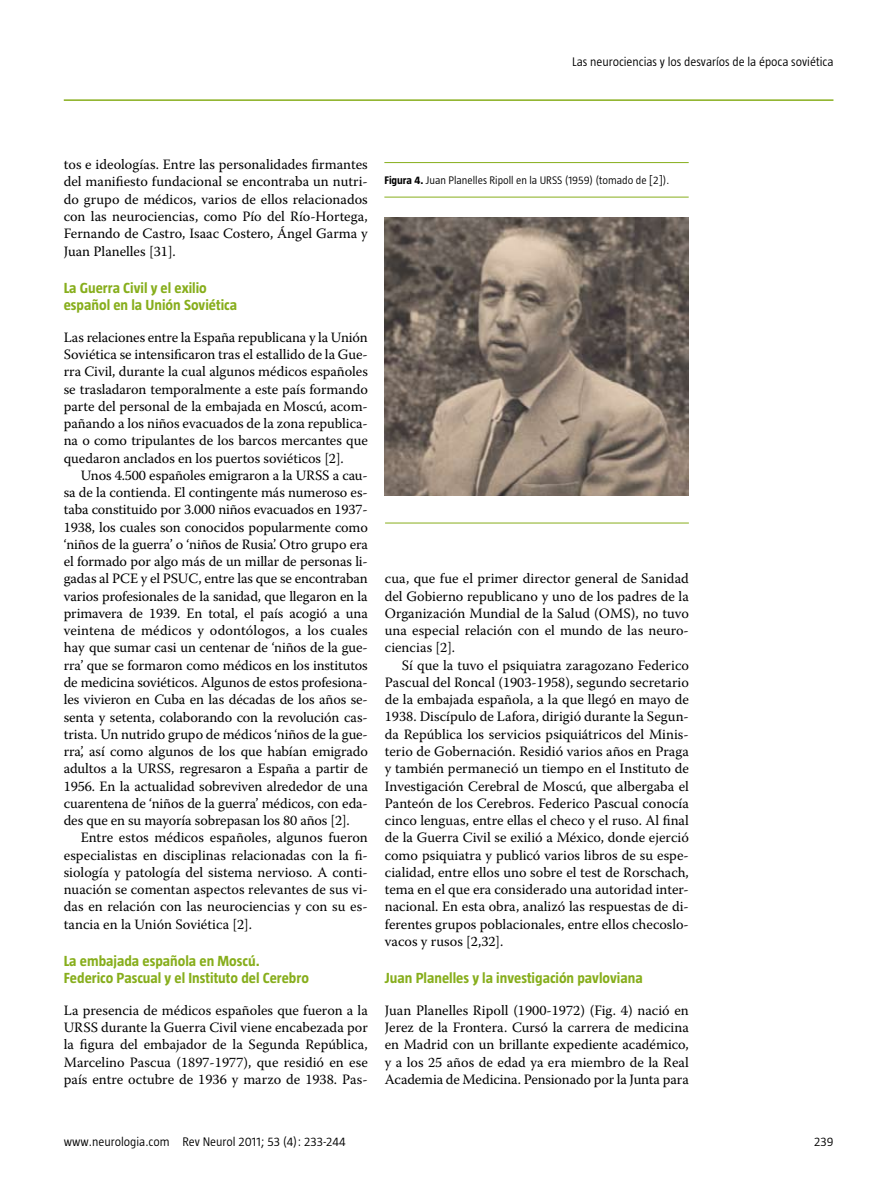
<style>
.page{position:relative;width:893px;height:1191px;background:#fff}
.page>*{position:absolute;margin:0;border:0;box-sizing:border-box;transform-origin:0 0}
.t1{font:700 15px/17.2px "Taz";color:#87ae1c}
.t2{font:14.25px/17.2px "Warnock Pro";color:#000;text-align:justify}
.t3{font:300 12.75px "Taz";color:#000}
.t4{font:300 11.25px "Taz";color:#000}
.s1{font-weight:700}
</style>
<div class="page">
<hr style="left:64px;top:99px;width:769px;height:2px;background:#87ae1c">
<hr style="left:385px;top:522px;width:304px;height:1px;background:#87ae1c">
<hr style="left:384px;top:162px;width:305px;height:1px;background:#87ae1c">
<hr style="left:384px;top:197px;width:305px;height:1px;background:#87ae1c">
<img style="left:385px;top:218px;width:303px;height:277px">
<p class="t3" style="left:572px;top:54px;width:263px">Las neurociencias y los desvaríos de la época soviética</p>
<p class="t2" style="left:64px;top:156px;width:306px">tos e ideologías. Entre las personalidades firmantes del manifiesto fundacional se encontraba un nutri&shy;do grupo de médicos, varios de ellos relacionados con las neurociencias, como Pío del Río-Hortega, Fernando de Castro, Isaac Costero, Ángel Garma y Juan Planelles [31].</p>
<p class="t1" style="left:64px;top:279px;width:175px">La Guerra Civil y el exilio español en la Unión Soviética</p>
<p class="t2" style="left:64px;top:328px;width:306px">Las relaciones entre la España republicana y la Unión Soviética se intensificaron tras el estallido de la Gue&shy;rra Civil, durante la cual algunos médicos españoles se trasladaron temporalmente a este país formando parte del personal de la embajada en Moscú, acom&shy;pañando a los niños evacuados de la zona republica&shy;na o como tripulantes de los barcos mercantes que quedaron anclados en los puertos soviéticos [2].</p>
<p class="t2" style="left:64px;top:466px;width:306px;text-indent:17px">Unos 4.500 españoles emigraron a la URSS a cau&shy;sa de la contienda. El contingente más numeroso es&shy;taba constituido por 3.000 niños evacuados en 1937- 1938, los cuales son conocidos popularmente como ‘niños de la guerra’ o ‘niños de Rusia’. Otro grupo era el formado por algo más de un millar de personas li&shy;gadas al PCE y el PSUC, entre las que se encontraban varios profesionales de la sanidad, que llegaron en la primavera de 1939. En total, el país acogió a una veintena de médicos y odontólogos, a los cuales hay que sumar casi un centenar de ‘niños de la gue&shy;rra’ que se formaron como médicos en los institutos de medicina soviéticos. Algunos de estos profesiona&shy;les vivieron en Cuba en las décadas de los años se&shy;senta y setenta, colaborando con la revolución cas&shy;trista. Un nutrido grupo de médicos ‘niños de la gue&shy;rra’, así como algunos de los que habían emigrado adultos a la URSS, regresaron a España a partir de 1956. En la actualidad sobreviven alrededor de una cuarentena de ‘niños de la guerra’ médicos, con eda&shy;des que en su mayoría sobrepasan los 80 años [2].</p>
<p class="t2" style="left:64px;top:829px;width:306px;text-indent:17px">Entre estos médicos españoles, algunos fueron especialistas en disciplinas relacionadas con la fi&shy;siología y patología del sistema nervioso. A conti&shy;nuación se comentan aspectos relevantes de sus vi&shy;das en relación con las neurociencias y con su es&shy;tancia en la Unión Soviética [2].</p>
<p class="t1" style="left:64px;top:952px;width:247px">La embajada española en Moscú.<br>Federico Pascual y el Instituto del Cerebro</p>
<p class="t2" style="left:64px;top:1001px;width:306px">La presencia de médicos españoles que fueron a la URSS durante la Guerra Civil viene encabezada por la figura del embajador de la Segunda República, Marcelino Pascua (1897-1977), que residió en ese país entre octubre de 1936 y marzo de 1938. Pas-</p>
<p class="t4" style="left:384px;top:174px;width:286px"><span class="s1">Figura 4.</span> Juan Planelles Ripoll en la URSS (1959) (tomado de [2]).</p>
<p class="t2" style="left:385px;top:570px;width:306px">cua, que fue el primer director general de Sanidad del Gobierno republicano y uno de los padres de la Organización Mundial de la Salud (OMS), no tuvo una especial relación con el mundo de las neuro&shy;ciencias [2].</p>
<p class="t2" style="left:385px;top:656px;width:306px;text-indent:17px">Sí que la tuvo el psiquiatra zaragozano Federico Pascual del Roncal (1903-1958), segundo secretario de la embajada española, a la que llegó en mayo de 1938. Discípulo de Lafora, dirigió durante la Segun&shy;da República los servicios psiquiátricos del Minis&shy;terio de Gobernación. Residió varios años en Praga y también permaneció un tiempo en el Instituto de Investigación Cerebral de Moscú, que albergaba el Panteón de los Cerebros. Federico Pascual conocía cinco lenguas, entre ellas el checo y el ruso. Al final de la Guerra Civil se exilió a México, donde ejerció como psiquiatra y publicó varios libros de su espe&shy;cialidad, entre ellos uno sobre el test de Rorschach, tema en el que era considerado una autoridad inter&shy;nacional. En esta obra, analizó las respuestas de di&shy;ferentes grupos poblacionales, entre ellos checoslo&shy;vacos y rusos [2,32].</p>
<p class="t1" style="left:385px;top:969px;width:259px">Juan Planelles y la investigación pavloviana</p>
<p class="t2" style="left:385px;top:1001px;width:306px">Juan Planelles Ripoll (1900-1972) (Fig. 4) nació en Jerez de la Frontera. Cursó la carrera de medicina en Madrid con un brillante expediente académico, y a los 25 años de edad ya era miembro de la Real Academia de Medicina. Pensionado por la Junta para</p>
<p class="t3" style="left:64px;top:1134px;width:283px">www.neurologia.com Rev Neurol 2011; 53 (4): 233-244</p>
<p class="t3" style="left:814px;top:1134px;width:21px">239</p>
</div>
